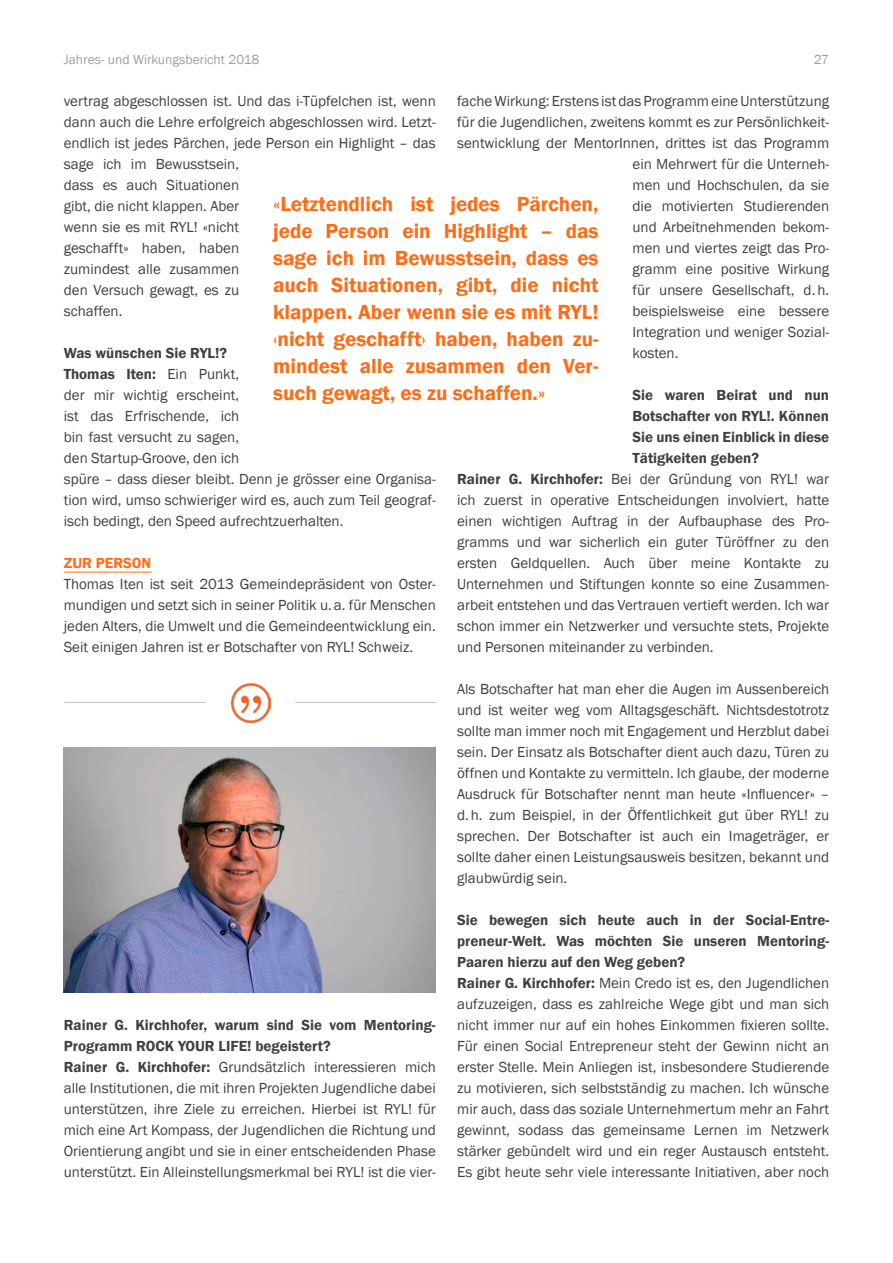
<style>
.page{position:relative;width:893px;height:1263px;background:#fff}
.page>*{position:absolute;margin:0;border:0;box-sizing:border-box;transform-origin:0 0}
.t1{font:600 21px/27px "Franklin Gothic";color:#ff6c15;text-align:justify}
.t2{font:15px/21px "Franklin Gothic";color:#404040}
.t3{font:600 15px "Franklin Gothic";color:#404040}
.t4{font:600 15px "Franklin Gothic";color:#ff6c15}
.t5{font:13.5px "Franklin Gothic";color:#9f9f9f}
.s1{font-weight:600}
</style>
<div class="page">
<hr style="left:64px;top:572px;width:87px;height:1px;background:#ff6c15">
<hr style="left:64px;top:702px;width:372px;height:1px;background:#c7c7c7">
<div style="left:207px;top:676px;width:88px;height:52px;background:#fff"></div>
<img style="left:232px;top:684px;width:38px;height:38px">
<img style="left:64px;top:748px;width:372px;height:244px">
<p class="t5" style="left:64px;top:54px;width:197px">Jahres- und Wirkungsbericht 2018</p>
<p class="t5" style="left:814px;top:54px;width:17px">27</p>
<p class="t2" style="left:64px;top:91px;width:374px">vertrag abgeschlossen ist. Und das i-Tüpfelchen ist, wenn dann auch die Lehre erfolgreich abgeschlossen wird. Letzt&shy;endlich ist jedes Pärchen, jede Person ein Highlight – das sage ich im Bewusstsein,<br>dass es auch Situationen<br>gibt, die nicht klappen. Aber<br>wenn sie es mit RYL! «nicht<br>geschafft» haben, haben<br>zumindest alle zusammen<br>den Versuch gewagt, es zu<br>schaffen.</p>
<p class="t2" style="left:64px;top:343px;width:374px"><span class="s1">Was wünschen Sie RYL!?<br>Thomas Iten:</span> Ein Punkt,<br>der mir wichtig erscheint,<br>ist das Erfrischende, ich<br>bin fast versucht zu sagen,<br>den Startup-Groove, den ich<br>spüre – dass dieser bleibt. Denn je grösser eine Organisa&shy;tion wird, umso schwieriger wird es, auch zum Teil geograf&shy;isch bedingt, den Speed aufrechtzuerhalten.</p>
<p class="t4" style="left:64px;top:557px;width:89px">ZUR PERSON</p>
<p class="t2" style="left:64px;top:574px;width:374px;text-align:justify">Thomas Iten ist seit 2013 Gemeindepräsident von Oster&shy;mundigen und setzt sich in seiner Politik u. a. für Menschen jeden Alters, die Umwelt und die Gemeindeentwicklung ein.<br>Seit einigen Jahren ist er Botschafter von RYL! Schweiz.</p>
<p class="t2" style="left:457px;top:91px;width:374px">fache Wirkung: Erstens ist das Programm eine Unterstützung</p>
<p class="t2" style="left:457px;top:112px;width:374px">für die Jugendlichen, zweitens kommt es zur Persönlichkeit-</p>
<p class="t2" style="left:457px;top:133px;width:374px">sentwicklung der MentorInnen, drittes ist das Programm</p>
<p class="t2" style="left:632px;top:154px;width:198px">ein Mehrwert für die Unterneh-</p>
<p class="t2" style="left:632px;top:175px;width:198px">men und Hochschulen, da sie</p>
<p class="t2" style="left:632px;top:196px;width:198px">die motivierten Studierenden</p>
<p class="t2" style="left:632px;top:217px;width:198px">und Arbeitnehmenden bekom-</p>
<p class="t2" style="left:632px;top:238px;width:198px">men und viertes zeigt das Pro-</p>
<p class="t2" style="left:632px;top:259px;width:198px">gramm eine positive Wirkung</p>
<p class="t2" style="left:632px;top:280px;width:198px">für unsere Gesellschaft, d. h.</p>
<p class="t2" style="left:632px;top:301px;width:198px">beispielsweise eine bessere</p>
<p class="t2" style="left:632px;top:322px;width:198px">Integration und weniger Sozial-</p>
<p class="t2" style="left:632px;top:343px;width:48px">kosten.</p>
<p class="t3" style="left:632px;top:389px;width:198px">Sie waren Beirat und nun</p>
<p class="t3" style="left:632px;top:410px;width:198px">Botschafter von RYL!. Können</p>
<p class="t3" style="left:632px;top:431px;width:198px">Sie uns einen Einblick in diese</p>
<p class="t3" style="left:632px;top:452px;width:128px">Tätigkeiten geben?</p>
<p class="t2" style="left:457px;top:469px;width:374px"><span class="s1">Rainer G. Kirchhofer:</span> Bei der Gründung von RYL! war</p>
<p class="t2" style="left:457px;top:490px;width:374px">ich zuerst in operative Entscheidungen involviert, hatte</p>
<p class="t2" style="left:457px;top:511px;width:374px">einen wichtigen Auftrag in der Aufbauphase des Pro-</p>
<p class="t2" style="left:457px;top:532px;width:374px">gramms und war sicherlich ein guter Türöffner zu den</p>
<p class="t2" style="left:457px;top:553px;width:374px">ersten Geldquellen. Auch über meine Kontakte zu</p>
<p class="t2" style="left:457px;top:574px;width:374px">Unternehmen und Stiftungen konnte so eine Zusammen-</p>
<p class="t2" style="left:457px;top:595px;width:374px">arbeit entstehen und das Vertrauen vertieft werden. Ich war</p>
<p class="t2" style="left:457px;top:616px;width:374px">schon immer ein Netzwerker und versuchte stets, Projekte</p>
<p class="t2" style="left:457px;top:637px;width:258px">und Personen miteinander zu verbinden.</p>
<p class="t2" style="left:457px;top:679px;width:374px;text-align:justify">Als Botschafter hat man eher die Augen im Aussenbereich und ist weiter weg vom Alltagsgeschäft. Nichtsdestotrotz sollte man immer noch mit Engagement und Herzblut dabei sein. Der Einsatz als Botschafter dient auch dazu, Türen zu öffnen und Kontakte zu vermitteln. Ich glaube, der moderne Ausdruck für Botschafter nennt man heute «Influencer» – d. h. zum Beispiel, in der Öffentlichkeit gut über RYL! zu sprechen. Der Botschafter ist auch ein Imageträger, er sollte daher einen Leistungsausweis besitzen, bekannt und glaubwürdig sein.</p>
<p class="t2" style="left:457px;top:910px;width:374px"><span class="s1">Sie bewegen sich heute auch in der Social-Entre&shy;preneur-Welt. Was möchten Sie unseren Mentoring-Paaren hierzu auf den Weg geben?<br>Rainer G. Kirchhofer:</span> Mein Credo ist es, den Jugendlichen aufzuzeigen, dass es zahlreiche Wege gibt und man sich nicht immer nur auf ein hohes Einkommen fixieren sollte.<br>Für einen Social Entrepreneur steht der Gewinn nicht an erster Stelle. Mein Anliegen ist, insbesondere Studierende zu motivieren, sich selbstständig zu machen. Ich wünsche mir auch, dass das soziale Unternehmertum mehr an Fahrt gewinnt, sodass das gemeinsame Lernen im Netzwerk stärker gebündelt wird und ein reger Austausch entsteht.<br>Es gibt heute sehr viele interessante Initiativen, aber noch</p>
<p class="t1" style="left:273px;top:191px;width:327px">«Letztendlich ist jedes Pärchen, jede Person ein Highlight – das sage ich im Bewusstsein, dass es auch Situationen, gibt, die nicht klappen. Aber wenn sie es mit RYL! ‹nicht geschafft› haben, haben zu&shy;mindest alle zusammen den Ver&shy;such gewagt, es zu schaffen.»</p>
<p class="t2" style="left:64px;top:1015px;width:374px"><span class="s1">Rainer G. Kirchhofer, warum sind Sie vom Mentoring-Programm ROCK YOUR LIFE! begeistert?<br>Rainer G. Kirchhofer:</span> Grundsätzlich interessieren mich alle Institutionen, die mit ihren Projekten Jugendliche dabei unterstützen, ihre Ziele zu erreichen. Hierbei ist RYL! für mich eine Art Kompass, der Jugendlichen die Richtung und Orientierung angibt und sie in einer entscheidenden Phase unterstützt. Ein Alleinstellungsmerkmal bei RYL! ist die vier-</p>
</div>
